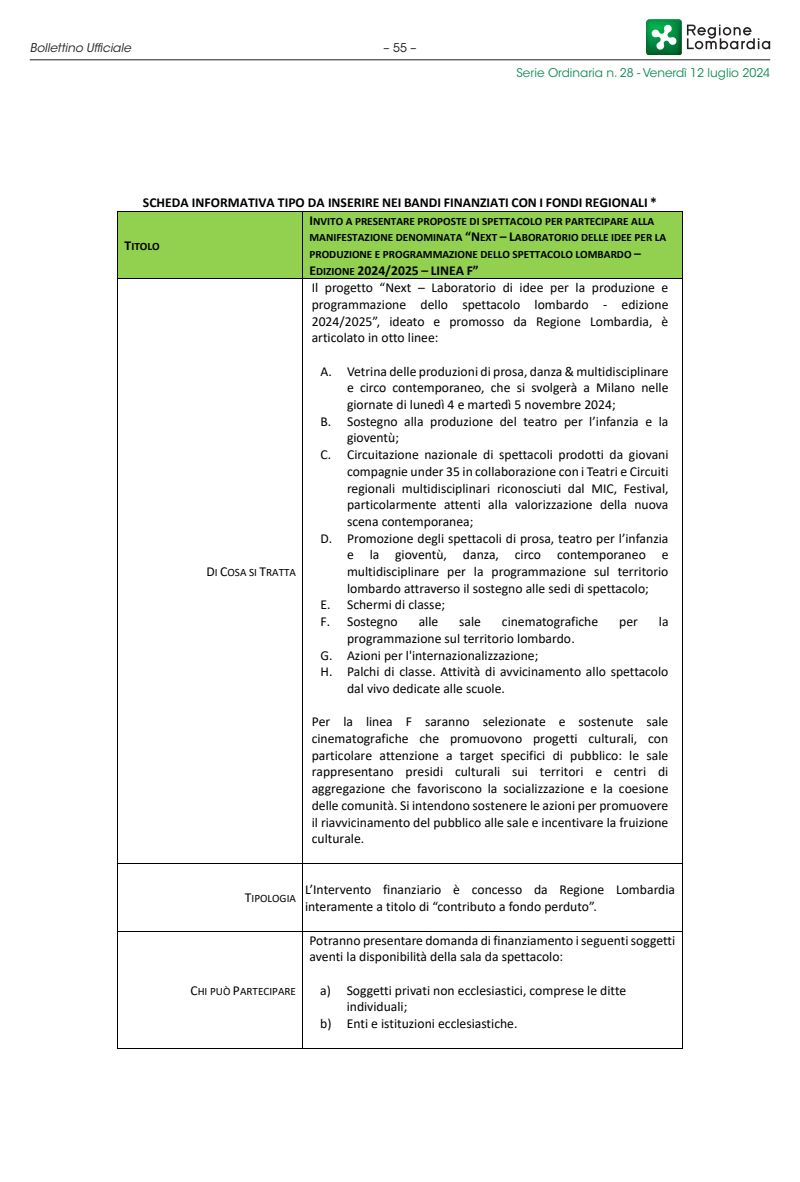
<style>
.page{position:relative;width:800px;height:1182px;background:#fff}
.page>*{position:absolute;margin:0;border:0;box-sizing:border-box;transform-origin:0 0}
.t1{font:13.65px/16.6px "Calibri";color:#000;text-align:justify}
.t2{font:700 13.65px "Calibri";color:#000}
.t3{font:12px "ITC Avant Garde Std";color:#108c56}
.t4{font:italic 12px "ITC Avant Garde Std";color:#231f20}
.t5{font:12px "ITC Avant Garde Std";color:#231f20}
.t6{font:700 11.25px/16.6px "Calibri";color:#000}
.t7{font:11.25px "Calibri";color:#000}
.s1{font-size:13.65px}
.s2{font-size:11.25px}
</style>
<div class="page">
<svg style="left:686px;top:25px;width:84px;height:24px"></svg>
<img style="left:646px;top:19px;width:35px;height:36px">
<svg style="left:651px;top:24px;width:25px;height:26px"></svg>
<hr style="left:30px;top:59px;width:740px;height:1px;background:#231f20">
<div style="left:118px;top:212px;width:184px;height:66px;background:#92d050"></div>
<div style="left:303px;top:212px;width:378px;height:66px;background:#92d050"></div>
<hr style="left:118px;top:211px;width:184px;height:1px;background:#000">
<hr style="left:303px;top:211px;width:378px;height:1px;background:#000">
<hr style="left:118px;top:211px;width:1px;height:67px;background:#000">
<hr style="left:302px;top:211px;width:1px;height:67px;background:#000">
<hr style="left:681px;top:211px;width:1px;height:67px;background:#000">
<hr style="left:118px;top:278px;width:184px;height:1px;background:#000">
<hr style="left:303px;top:278px;width:378px;height:1px;background:#000">
<hr style="left:118px;top:279px;width:1px;height:584px;background:#000">
<hr style="left:302px;top:279px;width:1px;height:584px;background:#000">
<hr style="left:681px;top:279px;width:1px;height:584px;background:#000">
<hr style="left:118px;top:863px;width:184px;height:1px;background:#000">
<hr style="left:303px;top:863px;width:378px;height:1px;background:#000">
<hr style="left:118px;top:864px;width:1px;height:66px;background:#000">
<hr style="left:302px;top:864px;width:1px;height:66px;background:#000">
<hr style="left:681px;top:864px;width:1px;height:66px;background:#000">
<hr style="left:118px;top:930px;width:184px;height:1px;background:#000">
<hr style="left:303px;top:930px;width:378px;height:1px;background:#000">
<hr style="left:118px;top:931px;width:1px;height:117px;background:#000">
<hr style="left:118px;top:1048px;width:184px;height:1px;background:#000">
<hr style="left:302px;top:931px;width:1px;height:117px;background:#000">
<hr style="left:303px;top:1048px;width:378px;height:1px;background:#000">
<hr style="left:681px;top:931px;width:1px;height:117px;background:#000">
<p class="t4" style="left:30px;top:40px;width:103px">Bollettino Ufficiale</p>
<p class="t5" style="left:383px;top:40px;width:34px">– 55 –</p>
<p class="t3" style="left:516px;top:65px;width:255px">Serie Ordinaria n. 28 - Venerdì 12 luglio 2024</p>
<p class="t2" style="left:143px;top:193px;width:515px">SCHEDA INFORMATIVA TIPO DA INSERIRE NEI BANDI FINANZIATI CON I FONDI REGIONALI *</p>
<p class="t6" style="left:125px;top:237px;width:37px"><span class="s1">T</span>ITOLO</p>
<p class="t6" style="left:309px;top:212px;width:358px"><span class="s1">I</span>NVITO A PRESENTARE PROPOSTE DI SPETTACOLO PER PARTECIPARE ALLA<br>MANIFESTAZIONE DENOMINATA <span class="s1">“N</span>EXT <span class="s1">– L</span>ABORATORIO DELLE IDEE PER LA<br>PRODUZIONE E PROGRAMMAZIONE DELLO SPETTACOLO LOMBARDO <span class="s1">–</span></p>
<p class="t2" style="left:309px;top:260px;width:171px">E<span class="s2">DIZIONE</span> 2024/2025 – LINEA F”</p>
<p class="t7" style="left:206px;top:564px;width:91px"><span class="s1">D</span>I <span class="s1">C</span>OSA SI <span class="s1">T</span>RATTA</p>
<p class="t1" style="left:311px;top:279px;width:358px">Il progetto “Next – Laboratorio di idee per la produzione e programmazione dello spettacolo lombardo - edizione 2024/2025”, ideato e promosso da Regione Lombardia, è articolato in otto linee:</p>
<p class="t1" style="left:320px;top:362px;width:349px">A. Vetrina delle produzioni di prosa, danza &amp; multidisciplinare</p>
<p class="t1" style="left:347px;top:379px;width:323px">e circo contemporaneo, che si svolgerà a Milano nelle</p>
<p class="t1" style="left:347px;top:396px;width:270px">giornate di lunedì 4 e martedì 5 novembre 2024;</p>
<p class="t1" style="left:320px;top:412px;width:349px">B. Sostegno alla produzione del teatro per l’infanzia e la</p>
<p class="t1" style="left:347px;top:429px;width:53px">gioventù;</p>
<p class="t1" style="left:320px;top:446px;width:349px">C. Circuitazione nazionale di spettacoli prodotti da giovani</p>
<p class="t1" style="left:347px;top:462px;width:323px">compagnie under 35 in collaborazione con i Teatri e Circuiti</p>
<p class="t1" style="left:347px;top:479px;width:323px">regionali multidisciplinari riconosciuti dal MIC, Festival,</p>
<p class="t1" style="left:347px;top:496px;width:323px">particolarmente attenti alla valorizzazione della nuova</p>
<p class="t1" style="left:347px;top:512px;width:128px">scena contemporanea;</p>
<p class="t1" style="left:320px;top:529px;width:349px">D. Promozione degli spettacoli di prosa, teatro per l’infanzia</p>
<p class="t1" style="left:347px;top:546px;width:323px">e la gioventù, danza, circo contemporaneo e</p>
<p class="t1" style="left:347px;top:562px;width:323px">multidisciplinare per la programmazione sul territorio</p>
<p class="t1" style="left:347px;top:579px;width:303px">lombardo attraverso il sostegno alle sedi di spettacolo;</p>
<p class="t1" style="left:320px;top:596px;width:126px">E. Schermi di classe;</p>
<p class="t1" style="left:320px;top:612px;width:79px">F. Sostegno</p>
<p class="t1" style="left:418px;top:612px;width:21px">alle</p>
<p class="t1" style="left:459px;top:612px;width:23px">sale</p>
<p class="t1" style="left:502px;top:612px;width:98px">cinematografiche</p>
<p class="t1" style="left:619px;top:612px;width:20px">per</p>
<p class="t1" style="left:658px;top:612px;width:11px">la</p>
<p class="t1" style="left:347px;top:629px;width:229px">programmazione sul territorio lombardo.</p>
<p class="t1" style="left:320px;top:646px;width:219px">G. Azioni per l'internazionalizzazione;</p>
<p class="t1" style="left:320px;top:663px;width:349px">H. Palchi di classe. Attività di avvicinamento allo spettacolo</p>
<p class="t1" style="left:347px;top:679px;width:159px">dal vivo dedicate alle scuole.</p>
<p class="t1" style="left:311px;top:713px;width:358px">Per la linea F saranno selezionate e sostenute sale cinematografiche che promuovono progetti culturali, con particolare attenzione a target specifici di pubblico: le sale rappresentano presidi culturali sui territori e centri di aggregazione che favoriscono la socializzazione e la coesione delle comunità. Si intendono sostenere le azioni per promuovere il riavvicinamento del pubblico alle sale e incentivare la fruizione culturale.</p>
<p class="t7" style="left:245px;top:890px;width:53px"><span class="s1">T</span>IPOLOGIA</p>
<p class="t1" style="left:305px;top:880px;width:371px">L’Intervento finanziario è concesso da Regione Lombardia interamente a titolo di “contributo a fondo perduto”.</p>
<p class="t7" style="left:190px;top:983px;width:107px"><span class="s1">C</span>HI PUÒ <span class="s1">P</span>ARTECIPARE</p>
<p class="t1" style="left:309px;top:931px;width:367px">Potranno presentare domanda di finanziamento i seguenti soggetti aventi la disponibilità della sala da spettacolo:</p>
<p class="t1" style="left:320px;top:981px;width:307px">a) Soggetti privati non ecclesiastici, comprese le ditte</p>
<p class="t1" style="left:346px;top:998px;width:62px">individuali;</p>
<p class="t1" style="left:320px;top:1014px;width:199px">b) Enti e istituzioni ecclesiastiche.</p>
</div>
